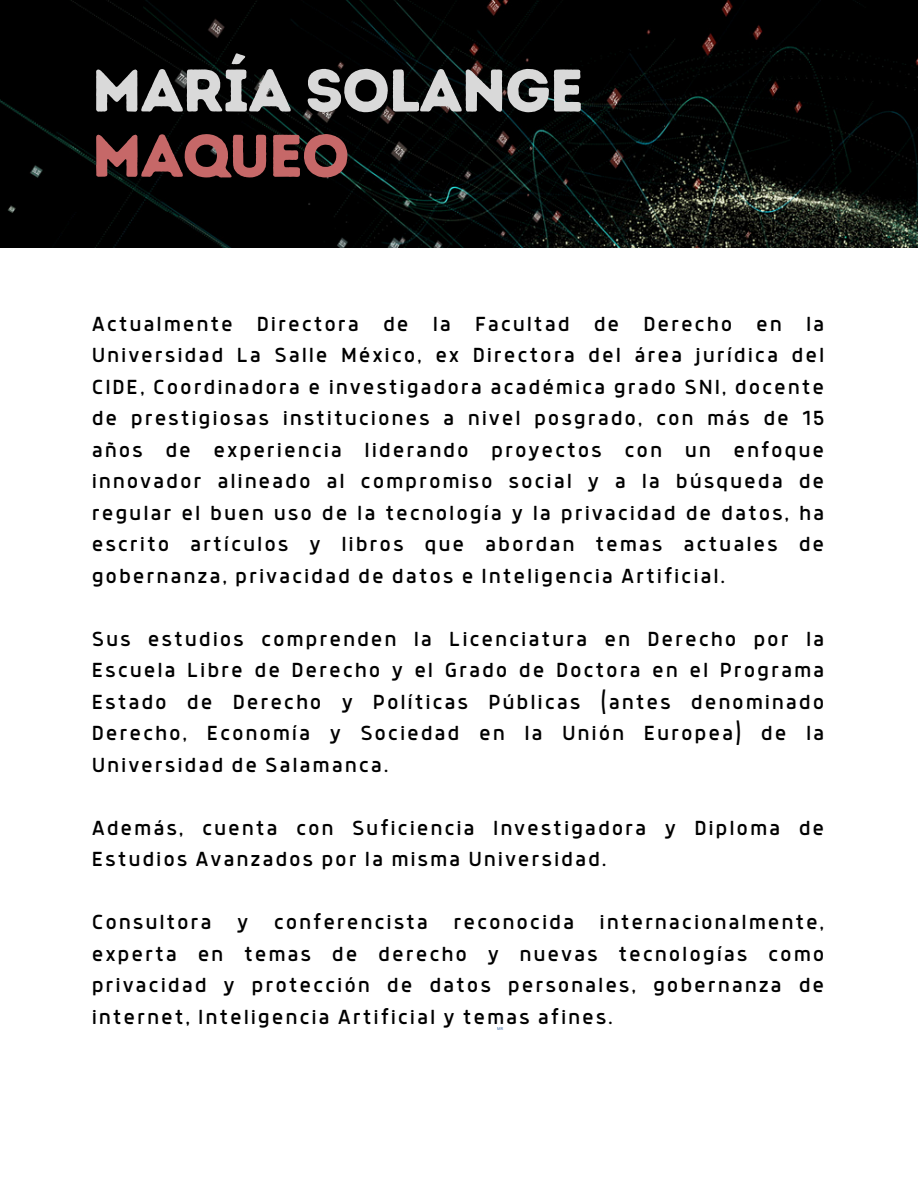
<style>
.page{position:relative;width:918px;height:1188px;background:#fff}
.page>*{position:absolute;margin:0;border:0;box-sizing:border-box;transform-origin:0 0}
.t1{font:60px/65.2px "Intro Rust Base";letter-spacing:-.025em;color:#d9d9d9}
.t2{font:22.5px/31.5px "Anteb";letter-spacing:.08em;color:#000;text-align:justify}
.t3{font:3.9px "Noto Sans";color:#2b5d9f}
.s1{color:#c66868}
</style>
<div class="page">
<img style="left:0;top:0;width:918px;height:248px">
<h2 class="t1" style="left:92px;top:58px;width:494px">MARÍA SOLANGE<br><span class="s1">MAQUEO</span></h2>
<h2 class="t2" style="left:92px;top:309px;width:734px">Actualmente Directora de la Facultad de Derecho en la Universidad La Salle México, ex Directora del área jurídica del CIDE, Coordinadora e investigadora académica grado SNI, docente de prestigiosas instituciones a nivel posgrado, con más de 15 años de experiencia liderando proyectos con un enfoque innovador alineado al compromiso social y a la búsqueda de regular el buen uso de la tecnología y la privacidad de datos, ha escrito artículos y libros que abordan temas actuales de gobernanza, privacidad de datos e Inteligencia Artificial.</h2>
<h2 class="t2" style="left:92px;top:624px;width:734px">Sus estudios comprenden la Licenciatura en Derecho por la Escuela Libre de Derecho y el Grado de Doctora en el Programa Estado de Derecho y Políticas Públicas (antes denominado Derecho, Economía y Sociedad en la Unión Europea) de la Universidad de Salamanca.</h2>
<h2 class="t2" style="left:92px;top:813px;width:734px">Además, cuenta con Suficiencia Investigadora y Diploma de<br>Estudios Avanzados por la misma Universidad.</h2>
<p class="t2" style="left:92px;top:908px;width:734px">Consultora y conferencista reconocida internacionalmente, experta en temas de derecho y nuevas tecnologías como privacidad y protección de datos personales, gobernanza de internet, Inteligencia Artificial y temas afines.</p>
<h1 class="t3" style="left:497px;top:1026px;width:8px">MR</h1>
</div>
